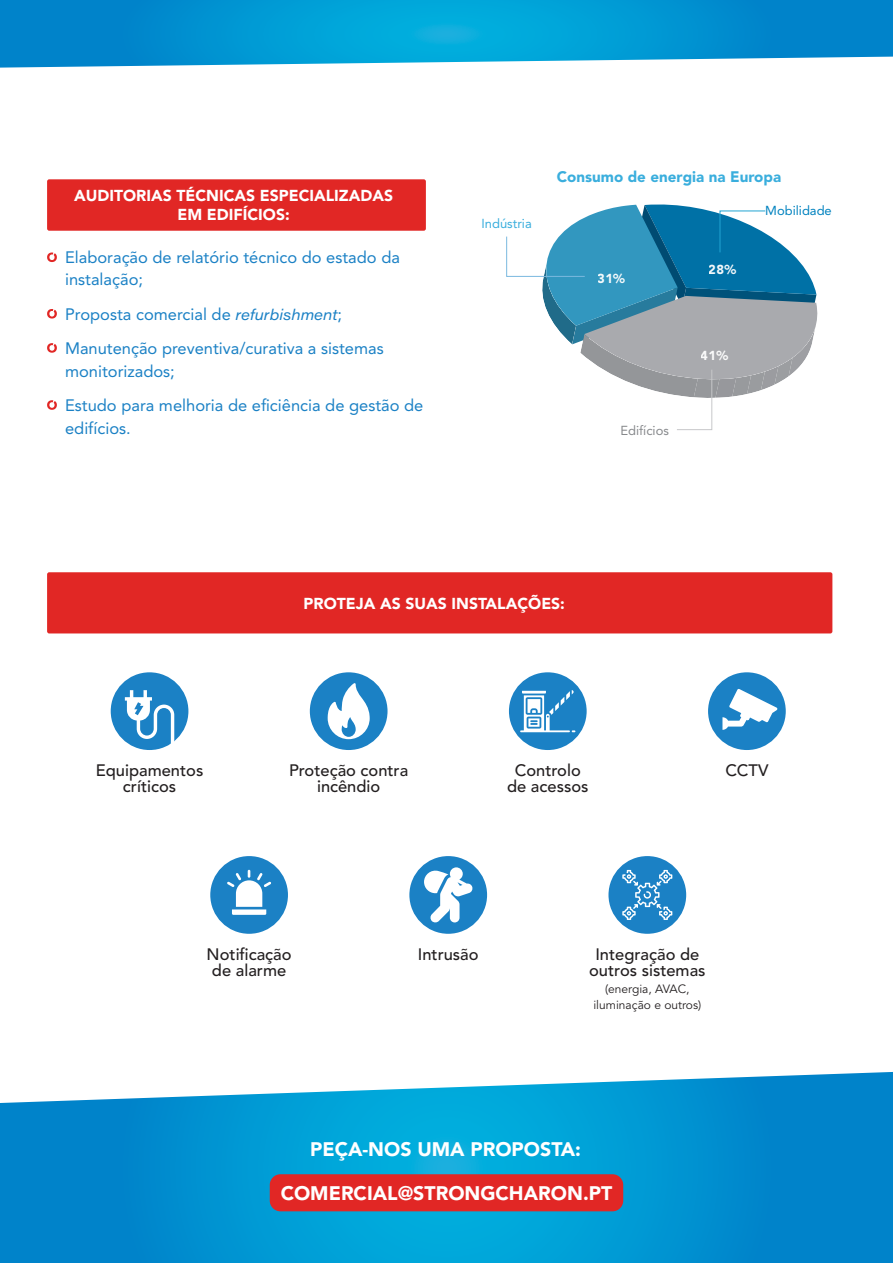
<style>
.page{position:relative;width:893px;height:1263px;background:#fff}
.page>*{position:absolute;margin:0;border:0;box-sizing:border-box;transform-origin:0 0}
.t1{font:900 19.5px "Avenir LT Std";color:#fff}
.t2{font:16.5px/34.5px "Avenir LT Std";color:#1b81c5}
.t3{font:500 16.5px/16.5px "Avenir LT Std";color:#231f20;text-align:center}
.t4{font:900 15.75px/18.9px "Avenir LT Std";color:#fff;text-align:center}
.t5{font:900 15.15px "Avenir LT Std";color:#3aaedd}
.t6{font:13.05px "Avenir LT Std";color:#0082bf}
.t7{font:13.05px "Avenir LT Std";color:#3aaedd}
.t8{font:13.05px "Avenir LT Std";color:#87898c}
.t9{font:900 13.05px "Avenir LT Std";color:#fff}
.t10{font:12px/16.5px "Avenir LT Std";color:#231f20;text-align:center}
.s1{font-family:"Acumin Pro Wide";font-style:italic;font-size:15px}
</style>
<div class="page">
<svg style="left:0;top:1072px;width:893px;height:191px;background:#169cd5"></svg>
<div style="left:270px;top:1174px;width:353px;height:37px;background:#e12725;border-radius:11px"></div>
<svg style="left:506px;top:204px;width:311px;height:226px"></svg>
<div style="left:47px;top:179px;width:379px;height:52px;background:#e12725;border-radius:2px"></div>
<svg style="left:47px;top:252px;width:10px;height:10px"></svg>
<svg style="left:47px;top:309px;width:10px;height:9px"></svg>
<svg style="left:47px;top:343px;width:10px;height:10px"></svg>
<svg style="left:47px;top:400px;width:10px;height:10px"></svg>
<div style="left:47px;top:572px;width:785px;height:61px;background:#e12725;border-radius:2px"></div>
<svg style="left:0;top:0;width:893px;height:68px;background:#169ed6"></svg>
<div style="left:210px;top:856px;width:78px;height:78px;background:#1b81c5;border-radius:50%"></div>
<svg style="left:227px;top:870px;width:44px;height:45px"></svg>
<div style="left:409px;top:856px;width:78px;height:78px;background:#1b81c5;border-radius:50%"></div>
<svg style="left:424px;top:867px;width:49px;height:56px"></svg>
<div style="left:608px;top:856px;width:78px;height:78px;background:#1b81c5;border-radius:50%"></div>
<svg style="left:622px;top:870px;width:50px;height:50px"></svg>
<div style="left:708px;top:672px;width:78px;height:78px;background:#1b81c5;border-radius:50%"></div>
<svg style="left:722px;top:689px;width:55px;height:41px"></svg>
<div style="left:310px;top:672px;width:77px;height:78px;background:#1b81c5;border-radius:50%"></div>
<svg style="left:328px;top:683px;width:42px;height:56px"></svg>
<div style="left:509px;top:672px;width:78px;height:78px;background:#1b81c5;border-radius:50%"></div>
<svg style="left:520px;top:690px;width:55px;height:42px"></svg>
<div style="left:111px;top:672px;width:77px;height:78px;background:#1b81c5;border-radius:50%"></div>
<svg style="left:125px;top:690px;width:49px;height:59px"></svg>
<p class="t4" style="left:74px;top:186px;width:321px">AUDITORIAS TÉCNICAS ESPECIALIZADAS<br>EM EDIFÍCIOS:</p>
<p class="t2" style="left:65px;top:246px;width:336px;line-height:22.5px">Elaboração de relatório técnico do estado da instalação;</p>
<p class="t2" style="left:65px;top:297px;width:320px">Proposta comercial de <span class="s1">refurbishment</span>;<br>Manutenção preventiva/curativa a sistemas</p>
<p class="t2" style="left:65px;top:354px;width:360px">monitorizados;<br>Estudo para melhoria de eficiência de gestão de</p>
<p class="t2" style="left:65px;top:411px;width:67px">edifícios.</p>
<p class="t7" style="left:481px;top:216px;width:52px">Indústria</p>
<p class="t5" style="left:557px;top:167px;width:226px">Consumo de energia na Europa</p>
<p class="t9" style="left:598px;top:271px;width:29px">31%</p>
<p class="t9" style="left:709px;top:261px;width:29px">28%</p>
<p class="t6" style="left:765px;top:202px;width:68px">Mobilidade</p>
<p class="t8" style="left:620px;top:423px;width:50px">Edifícios</p>
<p class="t9" style="left:701px;top:347px;width:29px">41%</p>
<p class="t3" style="left:96px;top:762px;width:109px">Equipamentos críticos</p>
<p class="t4" style="left:304px;top:594px;width:263px">PROTEJA AS SUAS INSTALAÇÕES:</p>
<p class="t3" style="left:507px;top:762px;width:83px">Controlo de acessos</p>
<p class="t3" style="left:289px;top:762px;width:121px">Proteção contra</p>
<p class="t3" style="left:725px;top:762px;width:45px">CCTV</p>
<p class="t3" style="left:317px;top:779px;width:65px">incêndio</p>
<p class="t3" style="left:207px;top:946px;width:87px">Notificação de alarme</p>
<p class="t3" style="left:418px;top:946px;width:62px">Intrusão</p>
<p class="t3" style="left:589px;top:946px;width:118px">Integração de outros sistemas</p>
<p class="t10" style="left:593px;top:980px;width:109px">(energia, AVAC, iluminação e outros)</p>
<p class="t1" style="left:310px;top:1138px;width:272px">PEÇA-NOS UMA PROPOSTA:</p>
<p class="t1" style="left:281px;top:1181px;width:333px">COMERCIAL@STRONGCHARON.PT</p>
</div>
